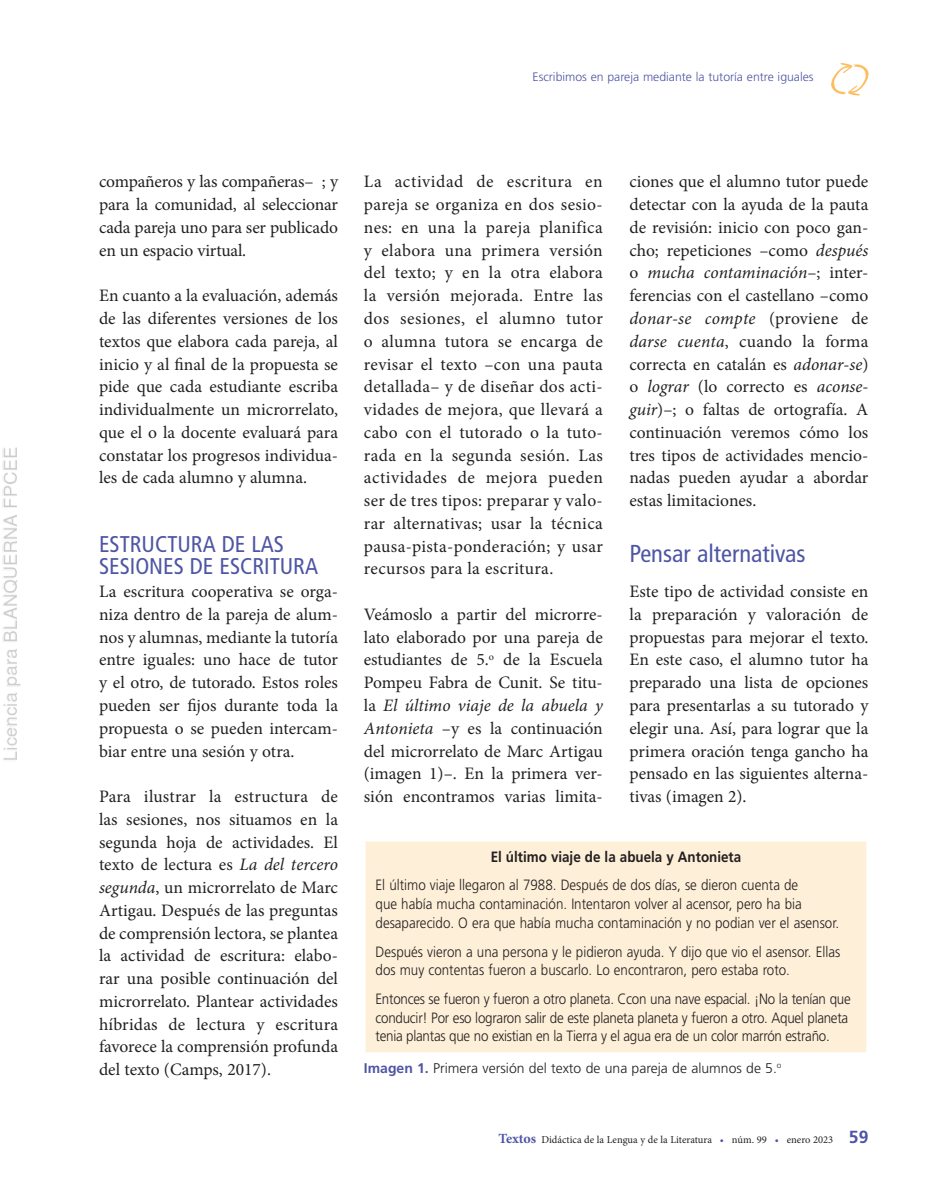
<style>
.page{position:relative;width:934px;height:1198px;background:#fff}
.page>*{position:absolute;margin:0;border:0;box-sizing:border-box;transform-origin:0 0}
.t1{font:condensed 24.5px "Frutiger LT Std";color:#4e55a4}
.t2{font:condensed 22.75px/22.8px "Frutiger LT Std";color:#4e55a4}
.t3{font:17.5px/22.8px "Minion Pro";color:#231f20;text-align:justify}
.t4{font:300 14.88px/18.7px "Frutiger LT Std";color:#231f20;scale:.9 1}
.t5{font:300 14.88px/18.7px "Frutiger LT Std";letter-spacing:-.02em;color:#231f20;scale:.9 1}
.t6{font:700 14.88px "Frutiger LT Std";color:#231f20;scale:.9 1}
.t7{font:300 14px "Frutiger LT Std";color:#231f20}
.t8{font:300 12.25px "Frutiger LT Std";color:#4e55a4}
.t9{font:10.5px "Minion Pro";color:#231f20}
.s1{font-style:italic}
.s2{font-weight:700;color:#4e55a4}
.s3{font-weight:700;font-size:14px;color:#4e55a4}
.s4{color:#4e55a4}
.s5{font-family:"Frutiger LT Std";font-weight:700;font-size:17.5px;color:#4e55a4}
</style>
<div class="page">
<img style="left:2px;top:63px;width:867px;height:990px">
<p class="t8" style="left:532px;top:70px;width:283px">Escribimos en pareja mediante la tutoría entre iguales</p>
<p class="t3" style="left:99px;top:170px;width:241px">compañeros y las compañeras– ; y para la comunidad, al seleccionar cada pareja uno para ser publicado en un espacio virtual.</p>
<p class="t3" style="left:99px;top:284px;width:240px">En cuanto a la evaluación, además de las diferentes versiones de los textos que elabora cada pareja, al inicio y al final de la propuesta se pide que cada estudiante escriba individualmente un microrrelato, que el o la docente evaluará para constatar los progresos individua&shy;les de cada alumno y alumna.</p>
<h2 class="t2" style="left:99px;top:532px;width:220px">ESTRUCTURA DE LAS<br>SESIONES DE ESCRITURA</h2>
<p class="t3" style="left:99px;top:580px;width:240px">La escritura cooperativa se orga&shy;niza dentro de la pareja de alum&shy;nos y alumnas, mediante la tutoría entre iguales: uno hace de tutor y el otro, de tutorado. Estos roles pueden ser fijos durante toda la propuesta o se pueden intercam&shy;biar entre una sesión y otra.</p>
<p class="t3" style="left:99px;top:785px;width:240px">Para ilustrar la estructura de las sesiones, nos situamos en la segunda hoja de actividades. El texto de lectura es <span class="s1">La del tercero segunda</span>, un microrrelato de Marc Artigau. Después de las preguntas de comprensión lectora, se plantea la actividad de escritura: elabo&shy;rar una posible continuación del microrrelato. Plantear actividades híbridas de lectura y escritura favorece la comprensión profunda del texto (Camps, 2017).</p>
<p class="t3" style="left:364px;top:170px;width:240px">La actividad de escritura en pareja se organiza en dos sesio&shy;nes: en una la pareja planifica y elabora una primera versión del texto; y en la otra elabora la versión mejorada. Entre las dos sesiones, el alumno tutor o alumna tutora se encarga de revisar el texto –con una pauta detallada– y de diseñar dos acti&shy;vidades de mejora, que llevará a cabo con el tutorado o la tuto&shy;rada en la segunda sesión. Las actividades de mejora pueden ser de tres tipos: preparar y valo&shy;rar alternativas; usar la técnica pausa-pista-ponderación; y usar recursos para la escritura.</p>
<p class="t3" style="left:364px;top:603px;width:240px">Veámoslo a partir del microrre&shy;lato elaborado por una pareja de estudiantes de 5.<sup>o</sup> de la Escuela Pompeu Fabra de Cunit. Se titu&shy;la <span class="s1">El último viaje de la abuela y Antonieta</span> –y es la continuación del microrrelato de Marc Artigau (imagen 1)–. En la primera ver&shy;sión encontramos varias limita-</p>
<p class="t3" style="left:629px;top:170px;width:240px">ciones que el alumno tutor puede detectar con la ayuda de la pauta de revisión: inicio con poco gan&shy;cho; repeticiones –como <span class="s1">después </span>o <span class="s1">mucha contaminación</span>–; inter&shy;ferencias con el castellano –como <span class="s1">donar-se compte</span> (proviene de <span class="s1">darse cuenta</span>, cuando la forma correcta en catalán es <span class="s1">adonar-se</span>) o <span class="s1">lograr</span> (lo correcto es <span class="s1">aconse&shy;guir</span>)–; o faltas de ortografía. A continuación veremos cómo los tres tipos de actividades mencio&shy;nadas pueden ayudar a abordar estas limitaciones.</p>
<h1 class="t1" style="left:629px;top:539px;width:178px">Pensar alternativas</h1>
<p class="t3" style="left:629px;top:580px;width:241px">Este tipo de actividad consiste en la preparación y valoración de propuestas para mejorar el texto.<br>En este caso, el alumno tutor ha preparado una lista de opciones para presentarlas a su tutorado y elegir una. Así, para lograr que la primera oración tenga gancho ha pensado en las siguientes alterna&shy;tivas (imagen 2).</p>
<p class="t6" style="left:490px;top:847px;width:280px">El último viaje de la abuela y Antonieta</p>
<p class="t4" style="left:375px;top:876px;width:517px">El último viaje llegaron al 7988. Después de dos días, se dieron cuenta de<br>que había mucha contaminación. Intentaron volver al acensor, pero ha bia desaparecido. O era que había mucha contaminación y no podian ver el asensor.</p>
<p class="t4" style="left:375px;top:942px;width:518px">Después vieron a una persona y le pidieron ayuda. Y dijo que vio el asensor. Ellas dos muy contentas fueron a buscarlo. Lo encontraron, pero estaba roto.</p>
<p class="t5" style="left:375px;top:989px;width:529px">Entonces se fueron y fueron a otro planeta. Ccon una nave espacial. ¡No la tenían que conducir! Por eso lograron salir de este planeta planeta y fueron a otro. Aquel planeta tenia plantas que no existian en la Tierra y el agua era de un color marrón estraño.</p>
<p class="t7" style="left:364px;top:1059px;width:419px"><span class="s2">Imagen 1.</span> Primera versión del texto de una pareja de alumnos de 5.<sup>o</sup></p>
<p class="t9" style="left:498px;top:1132px;width:371px"><span class="s3">Textos</span> Didáctica de la Lengua y de la Literatura <span class="s4">•</span> núm. 99 <span class="s4">•</span> enero 2023 <span class="s5">59</span></p>
</div>
